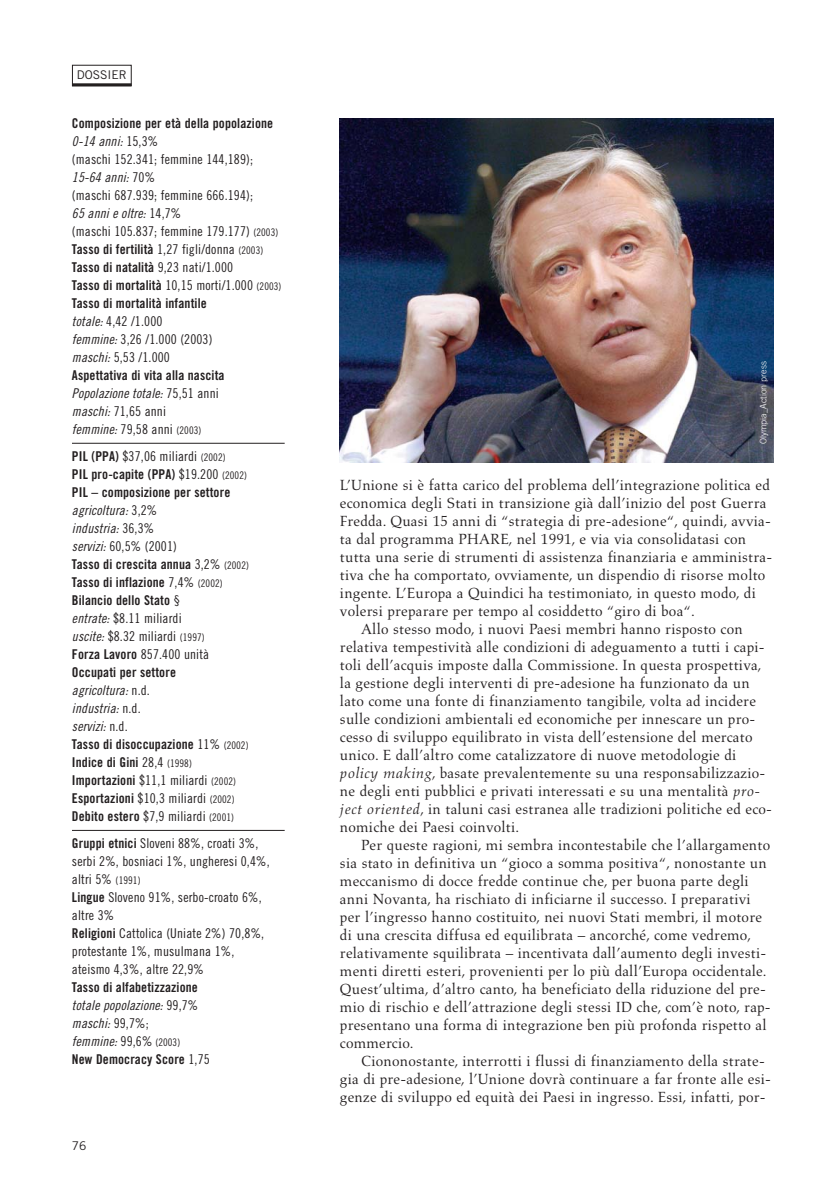
<style>
.page{position:relative;width:838px;height:1191px;background:#fff}
.page>*{position:absolute;margin:0;border:0;box-sizing:border-box;transform-origin:0 0}
.t1{font:15px "Aldus";letter-spacing:.015em;color:#231f20}
.t2{font:13.5px/18px "Trade Gothic Cond Eighteen";letter-spacing:.01em;color:#231f20}
.t3{font:13.5px/18px "Trade Gothic Bold Cond Twenty";letter-spacing:.01em;color:#231f20}
.t4{font:13.5px/18px "Trade Gothic Cond Eighteen Obl";letter-spacing:.01em;color:#231f20}
.t5{font:12px "Trade Gothic";color:#231f20}
.t6{font:300 9px "Trade Gothic";color:#fff}
.s1{font-family:"Trade Gothic Cond Eighteen"}
.s2{font-size:10.5px}
.s3{font-family:"Trade Gothic Cond Eighteen";font-size:10.5px}
.s4{font-family:"Trade Gothic Cond Eighteen Obl"}
.s5{font-family:"Trade Gothic Bold Cond Twenty"}
.s6{font-style:italic}
</style>
<div class="page">
<div style="left:72px;top:65px;width:60px;height:21px;border:1px solid #231f20"></div>
<hr style="left:72px;top:83px;width:59px;height:3px;background:#231f20">
<hr style="left:72px;top:443px;width:213px;height:1px;background:#231f20">
<hr style="left:72px;top:830px;width:213px;height:1px;background:#231f20">
<img style="left:340px;top:118px;width:434px;height:345px">
<p class="t5" style="left:77px;top:70px;width:51px">DOSSIER</p>
<p class="t3" style="left:72px;top:115px;width:203px">Composizione per età della popolazione</p>
<p class="t4" style="left:72px;top:133px;width:88px">0-14 anni: <span class="s1">15,3%</span></p>
<p class="t2" style="left:72px;top:151px;width:182px">(maschi 152.341; femmine 144,189);</p>
<p class="t4" style="left:72px;top:169px;width:85px">15-64 anni: <span class="s1">70%</span></p>
<p class="t2" style="left:72px;top:187px;width:182px">(maschi 687.939; femmine 666.194);</p>
<p class="t4" style="left:72px;top:205px;width:111px">65 anni e oltre: <span class="s1">14,7%</span></p>
<p class="t2" style="left:72px;top:223px;width:208px">(maschi 105.837; femmine 179.177) <span class="s2">(2003)</span></p>
<p class="t3" style="left:72px;top:241px;width:211px">Tasso di fertilità <span class="s1">1,27 figli/donna</span> <span class="s3">(2003)<br></span>Tasso di natalità <span class="s1">9,23 nati/1.000<br></span>Tasso di mortalità <span class="s1">10,15 morti/1.000</span> <span class="s3">(2003)<br></span>Tasso di mortalità infantile</p>
<p class="t2" style="left:72px;top:313px;width:142px"><span class="s4">totale:</span> 4,42 /1.000<br><span class="s4">femmine:</span> 3,26 /1.000 (2003) <span class="s4">maschi:</span> 5,53 /1.000</p>
<p class="t3" style="left:72px;top:367px;width:154px">Aspettativa di vita alla nascita</p>
<p class="t4" style="left:72px;top:385px;width:148px">Popolazione totale: <span class="s1">75,51 anni</span></p>
<p class="t2" style="left:72px;top:403px;width:131px"><span class="s4">maschi:</span> 71,65 anni <span class="s4">femmine:</span> 79,58 anni <span class="s2">(2003)</span></p>
<p class="t2" style="left:72px;top:448px;width:155px"><span class="s5">PIL (PPA)</span> $37,06 miliardi <span class="s2">(2002)</span></p>
<p class="t3" style="left:72px;top:466px;width:176px">PIL pro-capite (PPA) <span class="s1">$19.200</span> <span class="s3">(2002)<br></span>PIL – composizione per settore</p>
<p class="t4" style="left:72px;top:502px;width:87px">agricoltura: <span class="s1">3,2% </span>industria: <span class="s1">36,3%</span></p>
<p class="t2" style="left:72px;top:538px;width:106px"><span class="s4">servizi:</span> 60,5% (2001)</p>
<p class="t3" style="left:72px;top:556px;width:179px">Tasso di crescita annua <span class="s1">3,2%</span> <span class="s3">(2002)<br></span>Tasso di inflazione <span class="s1">7,4%</span> <span class="s3">(2002)<br></span>Bilancio dello Stato <span class="s1">§</span></p>
<p class="t2" style="left:72px;top:610px;width:139px"><span class="s4">entrate:</span> $8.11 miliardi <span class="s4">uscite:</span> $8.32 miliardi <span class="s2">(1997)<br></span><span class="s5">Forza Lavoro</span> 857.400 unità</p>
<p class="t3" style="left:72px;top:664px;width:106px">Occupati per settore</p>
<p class="t4" style="left:72px;top:682px;width:79px">agricoltura: <span class="s1">n.d. </span>industria: <span class="s1">n.d. </span>servizi: <span class="s1">n.d.</span></p>
<p class="t3" style="left:72px;top:736px;width:178px">Tasso di disoccupazione <span class="s1">11%</span> <span class="s3">(2002)<br></span>Indice di Gini <span class="s1">28,4</span> <span class="s3">(1998)</span></p>
<p class="t2" style="left:72px;top:772px;width:166px"><span class="s5">Importazioni</span> $11,1 miliardi <span class="s2">(2002)<br></span><span class="s5">Esportazioni</span> $10,3 miliardi <span class="s2">(2002)</span></p>
<p class="t3" style="left:72px;top:808px;width:164px">Debito estero <span class="s1">$7,9 miliardi</span> <span class="s3">(2001)</span></p>
<p class="t2" style="left:72px;top:835px;width:199px"><span class="s5">Gruppi etnici</span> Sloveni 88%, croati 3%, serbi 2%, bosniaci 1%, ungheresi 0,4%, altri 5% <span class="s2">(1991)<br></span><span class="s5">Lingue</span> Sloveno 91%, serbo-croato 6%, altre 3%<br><span class="s5">Religioni</span> Cattolica (Uniate 2%) 70,8%, protestante 1%, musulmana 1%, ateismo 4,3%, altre 22,9%</p>
<p class="t3" style="left:72px;top:979px;width:127px">Tasso di alfabetizzazione</p>
<p class="t4" style="left:72px;top:997px;width:128px">totale popolazione: <span class="s1">99,7% </span>maschi: <span class="s1">99,7%;<br></span>femmine: <span class="s1">99,6%</span> <span class="s3">(2003)</span></p>
<p class="t3" style="left:72px;top:1051px;width:139px">New Democracy Score <span class="s1">1,75</span></p>
<p class="t5" style="left:72px;top:1141px;width:16px">76</p>
<p class="t6" style="left:760px;top:444px;width:84px;rotate:-90deg">Olympia_Action press</p>
<p class="t1" style="left:340px;top:478px;width:431px">L’Unione si è fatta carico del problema dell’integrazione politica ed</p>
<p class="t1" style="left:340px;top:496px;width:428px">economica degli Stati in transizione già dall’inizio del post Guerra</p>
<p class="t1" style="left:340px;top:514px;width:432px">Fredda. Quasi 15 anni di “strategia di pre-adesione“, quindi, avvia-</p>
<p class="t1" style="left:340px;top:532px;width:408px">ta dal programma PHARE, nel 1991, e via via consolidatasi con</p>
<p class="t1" style="left:340px;top:550px;width:434px">tutta una serie di strumenti di assistenza finanziaria e amministra-</p>
<p class="t1" style="left:340px;top:568px;width:427px">tiva che ha comportato, ovviamente, un dispendio di risorse molto</p>
<p class="t1" style="left:340px;top:586px;width:417px">ingente. L’Europa a Quindici ha testimoniato, in questo modo, di</p>
<p class="t1" style="left:340px;top:604px;width:356px">volersi preparare per tempo al cosiddetto “giro di boa“.</p>
<p class="t1" style="left:361px;top:622px;width:383px">Allo stesso modo, i nuovi Paesi membri hanno risposto con</p>
<p class="t1" style="left:340px;top:640px;width:426px">relativa tempestività alle condizioni di adeguamento a tutti i capi-</p>
<p class="t1" style="left:340px;top:658px;width:423px">toli dell’acquis imposte dalla Commissione. In questa prospettiva,</p>
<p class="t1" style="left:340px;top:676px;width:411px">la gestione degli interventi di pre-adesione ha funzionato da un</p>
<p class="t1" style="left:340px;top:694px;width:417px">lato come una fonte di finanziamento tangibile, volta ad incidere</p>
<p class="t1" style="left:340px;top:712px;width:417px">sulle condizioni ambientali ed economiche per innescare un pro-</p>
<p class="t1" style="left:340px;top:730px;width:414px">cesso di sviluppo equilibrato in vista dell’estensione del mercato</p>
<p class="t1" style="left:340px;top:748px;width:398px">unico. E dall’altro come catalizzatore di nuove metodologie di</p>
<p class="t1" style="left:340px;top:766px;width:427px"><span class="s6">policy making</span>, basate prevalentemente su una responsabilizzazio-</p>
<p class="t1" style="left:340px;top:784px;width:422px">ne degli enti pubblici e privati interessati e su una mentalità <span class="s6">pro-</span></p>
<p class="t1" style="left:340px;top:802px;width:433px"><span class="s6">ject oriented</span>, in taluni casi estranea alle tradizioni politiche ed eco-</p>
<p class="t1" style="left:340px;top:820px;width:181px">nomiche dei Paesi coinvolti.</p>
<p class="t1" style="left:361px;top:838px;width:410px">Per queste ragioni, mi sembra incontestabile che l’allargamento</p>
<p class="t1" style="left:340px;top:856px;width:428px">sia stato in definitiva un “gioco a somma positiva“, nonostante un</p>
<p class="t1" style="left:340px;top:874px;width:410px">meccanismo di docce fredde continue che, per buona parte degli</p>
<p class="t1" style="left:340px;top:892px;width:412px">anni Novanta, ha rischiato di inficiarne il successo. I preparativi</p>
<p class="t1" style="left:340px;top:910px;width:423px">per l’ingresso hanno costituito, nei nuovi Stati membri, il motore</p>
<p class="t1" style="left:340px;top:928px;width:413px">di una crescita diffusa ed equilibrata – ancorché, come vedremo,</p>
<p class="t1" style="left:340px;top:946px;width:428px">relativamente squilibrata – incentivata dall’aumento degli investi-</p>
<p class="t1" style="left:340px;top:964px;width:428px">menti diretti esteri, provenienti per lo più dall’Europa occidentale.</p>
<p class="t1" style="left:340px;top:982px;width:427px">Quest’ultima, d’altro canto, ha beneficiato della riduzione del pre-</p>
<p class="t1" style="left:340px;top:1000px;width:432px">mio di rischio e dell’attrazione degli stessi ID che, com’è noto, rap-</p>
<p class="t1" style="left:340px;top:1018px;width:428px">presentano una forma di integrazione ben più profonda rispetto al</p>
<p class="t1" style="left:340px;top:1036px;width:75px">commercio.</p>
<p class="t1" style="left:361px;top:1054px;width:405px">Ciononostante, interrotti i flussi di finanziamento della strate-</p>
<p class="t1" style="left:340px;top:1072px;width:432px">gia di pre-adesione, l’Unione dovrà continuare a far fronte alle esi-</p>
<p class="t1" style="left:340px;top:1090px;width:427px">genze di sviluppo ed equità dei Paesi in ingresso. Essi, infatti, por-</p>
</div>
